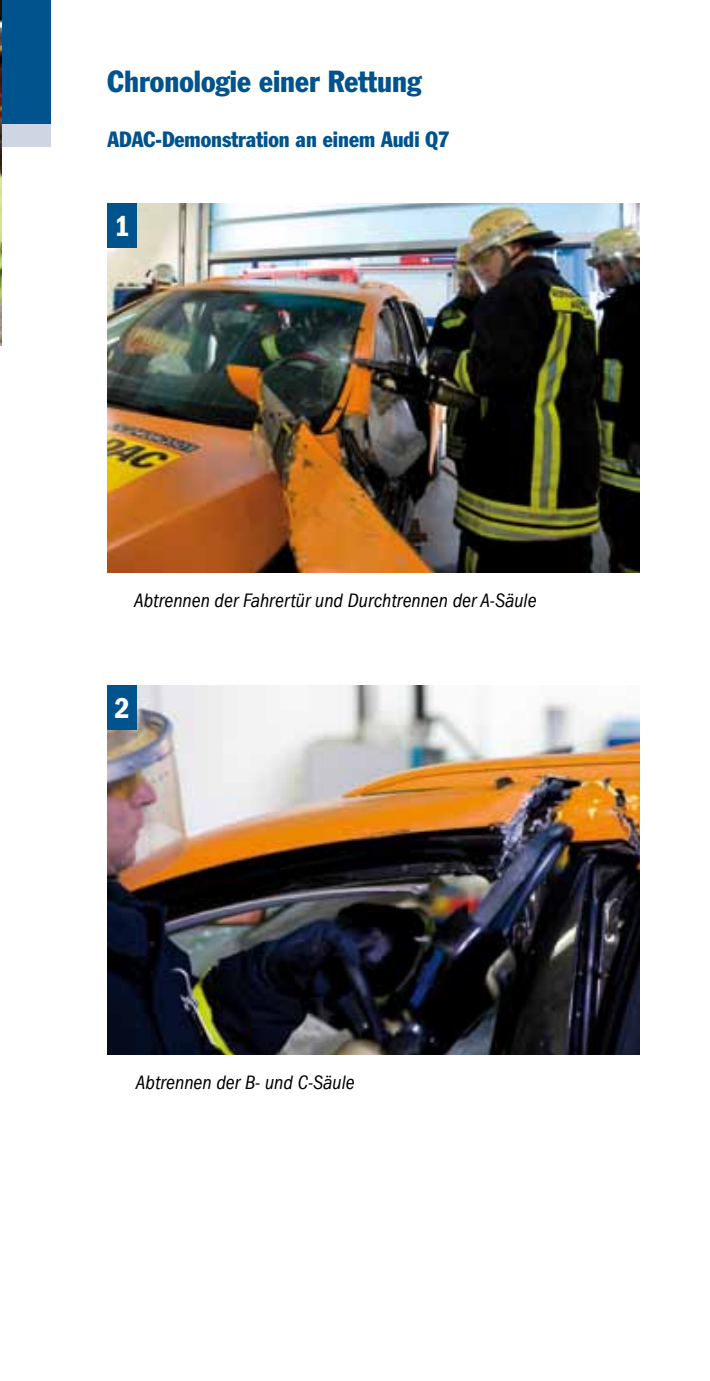
<style>
.page{position:relative;width:710px;height:1381px;background:#fff}
.page>*{position:absolute;margin:0;border:0;box-sizing:border-box;transform-origin:0 0}
.t1{font:condensed 30px "Franklin Gothic";color:#00538d}
.t2{font:30px "Franklin Gothic LT Com Dm Cn";color:#fff}
.t3{font:condensed 21.75px "Franklin Gothic";color:#00538d}
.t4{font:italic condensed 20px "Franklin Gothic LT Com";color:#000}
</style>
<div class="page">
<img style="left:107px;top:685px;width:532px;height:369px">
<img style="left:107px;top:203px;width:532px;height:369px">
<div style="left:107px;top:203px;width:29px;height:45px;background:#00538d"></div>
<div style="left:107px;top:685px;width:29px;height:45px;background:#00538d"></div>
<div style="left:1px;top:0;width:50px;height:124px;background:#00538d"></div>
<div style="left:1px;top:124px;width:50px;height:23px;background:#cfd6e3"></div>
<img style="left:0;top:0;width:1px;height:345px">
<p class="t1" style="left:107px;top:63px;width:315px">Chronologie einer Rettung</p>
<p class="t3" style="left:107px;top:126px;width:343px">ADAC-Demonstration an einem Audi Q7</p>
<p class="t2" style="left:114px;top:209px;width:17px">1</p>
<p class="t4" style="left:134px;top:589px;width:403px">Abtrennen der Fahrertür und Durchtrennen der A-Säule</p>
<p class="t2" style="left:114px;top:691px;width:17px">2</p>
<p class="t4" style="left:136px;top:1071px;width:220px">Abtrennen der B- und C-Säule</p>
</div>
